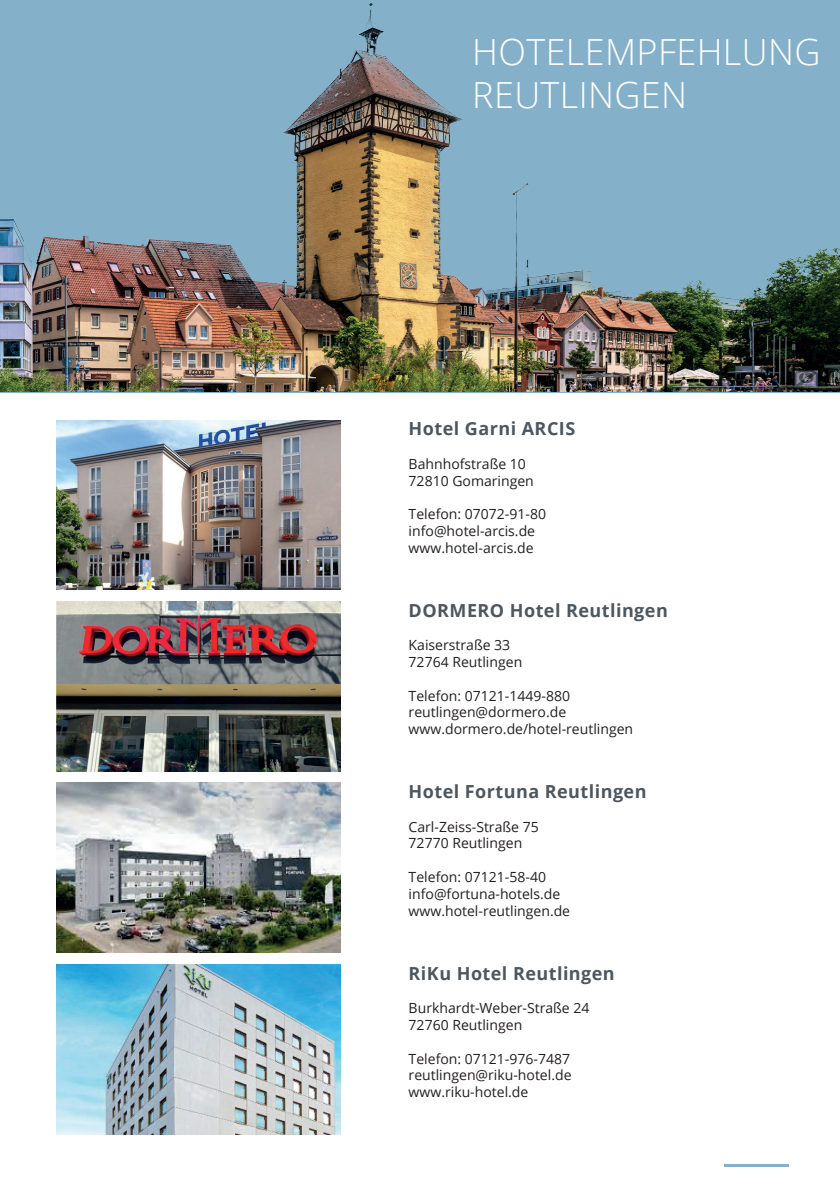
<style>
.page{position:relative;width:840px;height:1191px;background:#fff}
.page>*{position:absolute;margin:0;border:0;box-sizing:border-box;transform-origin:0 0}
.t1{font:300 36px/43.2px "Open Sans";letter-spacing:.01em;color:#fff}
.t2{font:700 18px "Open Sans";letter-spacing:.025em;color:#4e575e}
.t3{font:14px/16.8px "Open Sans";color:#231f20}
</style>
<div class="page">
<hr style="left:723px;top:1164px;width:65px;height:2px;background:#84b1c9">
<img style="left:57px;top:964px;width:283px;height:170px">
<img style="left:57px;top:782px;width:283px;height:170px">
<img style="left:57px;top:601px;width:283px;height:170px">
<img style="left:57px;top:420px;width:283px;height:170px">
<img style="left:0;top:0;width:839px;height:391px">
<h1 class="t1" style="left:472px;top:29px;width:349px">HOTELEMPFEHLUNG<br>REUTLINGEN</h1>
<p class="t2" style="left:408px;top:416px;width:168px">Hotel Garni ARCIS</p>
<p class="t3" style="left:408px;top:455px;width:127px">Bahnhofstraße 10<br>72810 Gomaringen</p>
<p class="t3" style="left:408px;top:505px;width:139px">Telefon: 07072-91-80 info@hotel-arcis.de www.hotel-arcis.de</p>
<p class="t2" style="left:408px;top:597px;width:260px">DORMERO Hotel Reutlingen</p>
<p class="t3" style="left:408px;top:636px;width:115px">Kaiserstraße 33<br>72764 Reutlingen</p>
<p class="t3" style="left:408px;top:687px;width:226px">Telefon: 07121-1449-880 reutlingen@dormero.de www.dormero.de/hotel-reutlingen</p>
<p class="t2" style="left:408px;top:779px;width:239px">Hotel Fortuna Reutlingen</p>
<p class="t3" style="left:408px;top:818px;width:131px">Carl-Zeiss-Straße 75<br>72770 Reutlingen</p>
<p class="t3" style="left:408px;top:868px;width:163px">Telefon: 07121-58-40 info@fortuna-hotels.de www.hotel-reutlingen.de</p>
<p class="t2" style="left:408px;top:960px;width:207px">RiKu Hotel Reutlingen</p>
<p class="t3" style="left:408px;top:999px;width:182px">Burkhardt-Weber-Straße 24<br>72760 Reutlingen</p>
<p class="t3" style="left:408px;top:1049px;width:164px;text-align:justify">Telefon: 07121-976-7487 reutlingen@riku-hotel.de www.riku-hotel.de</p>
</div>
